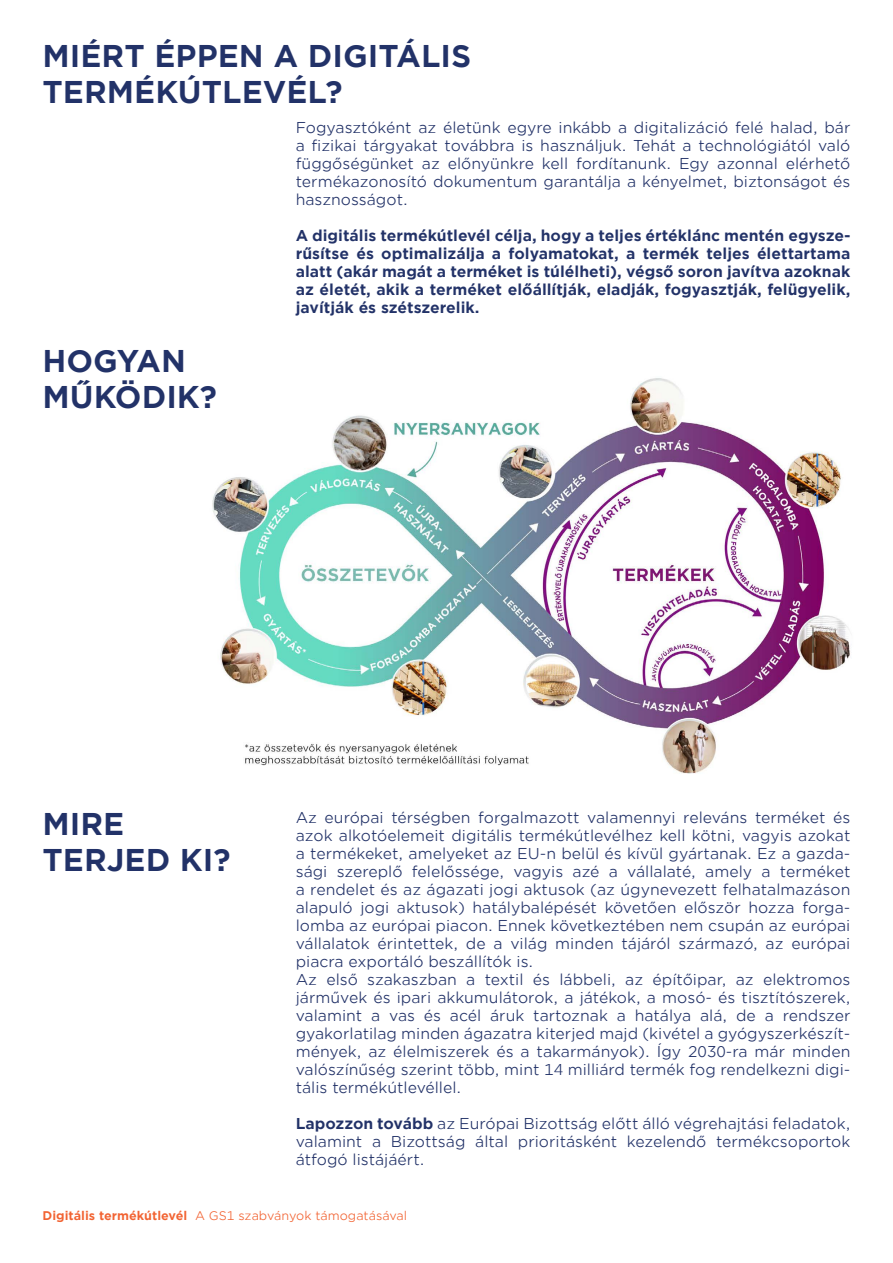
<style>
.page{position:relative;width:893px;height:1263px;background:#fff}
.page>*{position:absolute;margin:0;border:0;box-sizing:border-box;transform-origin:0 0}
.t1{font:700 30px/36px "Gotham Office";color:#223268}
.t2{font:15px/18px "Gotham Office";color:#223268;text-align:justify}
.t3{font:700 15px/18px "Gotham Office";color:#223268;text-align:justify}
.t4{font:12px "Gotham Office";color:#f26332}
.s1{font-weight:700}
</style>
<div class="page">
<img style="left:212px;top:378px;width:638px;height:396px">
<h1 class="t1" style="left:43px;top:38px;width:430px">MIÉRT ÉPPEN A DIGITÁLIS<br>TERMÉKÚTLEVÉL?</h1>
<p class="t2" style="left:296px;top:118px;width:556px">Fogyasztóként az életünk egyre inkább a digitalizáció felé halad, bár a fizikai tárgyakat továbbra is használjuk. Tehát a technológiától való függőségünket az előnyünkre kell fordítanunk. Egy azonnal elérhető termékazonosító dokumentum garantálja a kényelmet, biztonságot és hasznosságot.</p>
<p class="t3" style="left:296px;top:226px;width:556px">A digitális termékútlevél célja, hogy a teljes értéklánc mentén egysze&shy;rűsítse és optimalizálja a folyamatokat, a termék teljes élettartama alatt (akár magát a terméket is túlélheti), végső soron javítva azoknak az életét, akik a terméket előállítják, eladják, fogyasztják, felügyelik, javítják és szétszerelik.</p>
<h1 class="t1" style="left:43px;top:342px;width:176px">HOGYAN<br>MŰKÖDIK?</h1>
<h1 class="t1" style="left:43px;top:806px;width:190px">MIRE<br>TERJED KI?</h1>
<p class="t2" style="left:296px;top:808px;width:556px;text-align:left">Az európai térségben forgalmazott valamennyi releváns terméket és azok alkotóelemeit digitális termékútlevélhez kell kötni, vagyis azokat a termékeket, amelyeket az EU-n belül és kívül gyártanak. Ez a gazda&shy;sági szereplő felelőssége, vagyis azé a vállalaté, amely a terméket a rendelet és az ágazati jogi aktusok (az úgynevezett felhatalmazáson alapuló jogi aktusok) hatálybalépését követően először hozza forga&shy;lomba az európai piacon. Ennek következtében nem csupán az európai vállalatok érintettek, de a világ minden tájáról származó, az európai piacra exportáló beszállítók is.<br>Az első szakaszban a textil és lábbeli, az építőipar, az elektromos járművek és ipari akkumulátorok, a játékok, a mosó- és tisztítószerek, valamint a vas és acél áruk tartoznak a hatálya alá, de a rendszer gyakorlatilag minden ágazatra kiterjed majd (kivétel a gyógyszerkészít&shy;mények, az élelmiszerek és a takarmányok). Így 2030-ra már minden valószínűség szerint több, mint 14 milliárd termék fog rendelkezni digi&shy;tális termékútlevéllel.</p>
<p class="t2" style="left:296px;top:1114px;width:556px"><span class="s1">Lapozzon tovább</span> az Európai Bizottság előtt álló végrehajtási feladatok, valamint a Bizottság által prioritásként kezelendő termékcsoportok átfogó listájáért.</p>
<p class="t4" style="left:43px;top:1208px;width:366px"><span class="s1">Digitális termékútlevél</span> A GS1 szabványok támogatásával</p>
</div>
